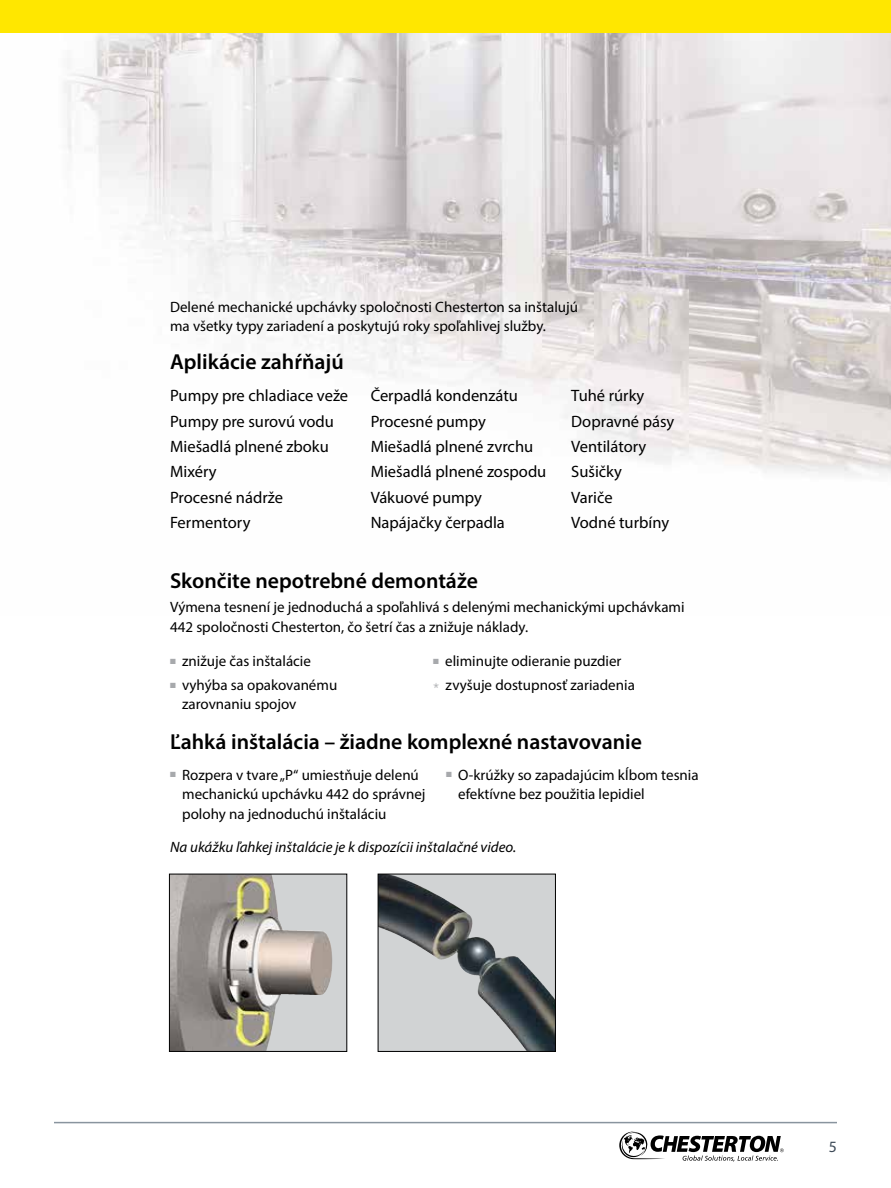
<style>
.page{position:relative;width:891px;height:1188px;background:#fff}
.page>*{position:absolute;margin:0;border:0;box-sizing:border-box;transform-origin:0 0}
.t1{font:600 21.75px "Myriad Pro";color:#000}
.t2{font:16.5px/25.3px "Myriad Pro";color:#000}
.t3{font:15.75px "Myriad Pro";color:#3d4a57}
.t4{font:15px/19.5px "Myriad Pro";color:#000}
.t5{font:italic 15px "Myriad Pro";color:#000}
.s1{color:#a7a9ac}
</style>
<div class="page">
<img style="left:0;top:32px;width:891px;height:444px">
<svg style="left:619px;top:1132px;width:165px;height:30px"></svg>
<hr style="left:54px;top:1122px;width:783px;height:1px;background:#89949e">
<div style="left:0;top:0;width:891px;height:32px;background:#ffe700"></div>
<div style="left:169px;top:874px;width:178px;height:177px;background:#d1d3d4"></div>
<img style="left:171px;top:876px;width:161px;height:174px">
<div style="left:169px;top:874px;width:178px;height:178px;border:1px solid #000"></div>
<svg style="left:380px;top:876px;width:174px;height:174px;background:#abaeb0"></svg>
<img style="left:380px;top:876px;width:74px;height:84px">
<div style="left:378px;top:874px;width:178px;height:178px;border:1px solid #000"></div>
<p class="t4" style="left:170px;top:297px;width:410px">Delené mechanické upchávky spoločnosti Chesterton sa inštalujú ma všetky typy zariadení a poskytujú roky spoľahlivej služby.</p>
<h1 class="t1" style="left:170px;top:348px;width:175px">Aplikácie zahŕňajú</h1>
<p class="t2" style="left:170px;top:383px;width:180px">Pumpy pre chladiace veže<br>Pumpy pre surovú vodu<br>Miešadlá plnené zboku<br>Mixéry<br>Procesné nádrže<br>Fermentory</p>
<p class="t2" style="left:371px;top:383px;width:177px">Čerpadlá kondenzátu<br>Procesné pumpy<br>Miešadlá plnené zvrchu<br>Miešadlá plnené zospodu<br>Vákuové pumpy<br>Napájačky čerpadla</p>
<p class="t2" style="left:571px;top:383px;width:105px">Tuhé rúrky<br>Dopravné pásy<br>Ventilátory<br>Sušičky<br>Variče<br>Vodné turbíny</p>
<h1 class="t1" style="left:170px;top:567px;width:309px">Skončite nepotrebné demontáže</h1>
<p class="t4" style="left:170px;top:597px;width:516px">Výmena tesnení je jednoduchá a spoľahlivá s delenými mechanickými upchávkami<br>442 spoločnosti Chesterton, čo šetrí čas a znižuje náklady.</p>
<p class="t4" style="left:170px;top:651px;width:142px"><span class="s1">■</span> znižuje čas inštalácie</p>
<p class="t4" style="left:182px;top:675px;width:157px;text-indent:-12px"><span class="s1">■</span> vyhýba sa opakovanému zarovnaniu spojov</p>
<p class="t4" style="left:446px;top:649px;width:191px;line-height:23.9px;text-indent:-12px"><span class="s1">■</span> eliminujte odieranie puzdier zvyšuje dostupnosť zariadenia</p>
<h1 class="t1" style="left:170px;top:728px;width:473px">Ľahká inštalácia – žiadne komplexné nastavovanie</h1>
<p class="t4" style="left:182px;top:765px;width:245px;text-indent:-12px"><span class="s1">■</span> Rozpera v tvare „P“ umiestňuje delenú mechanickú upchávku 442 do správnej polohy na jednoduchú inštaláciu</p>
<p class="t4" style="left:458px;top:765px;width:242px;text-indent:-12px"><span class="s1">■</span> O-krúžky so zapadajúcim kĺbom tesnia efektívne bez použitia lepidiel</p>
<p class="t5" style="left:170px;top:838px;width:348px">Na ukážku ľahkej inštalácie je k dispozícii inštalačné video.</p>
<p class="t3" style="left:829px;top:1137px;width:10px">5</p>
</div>
